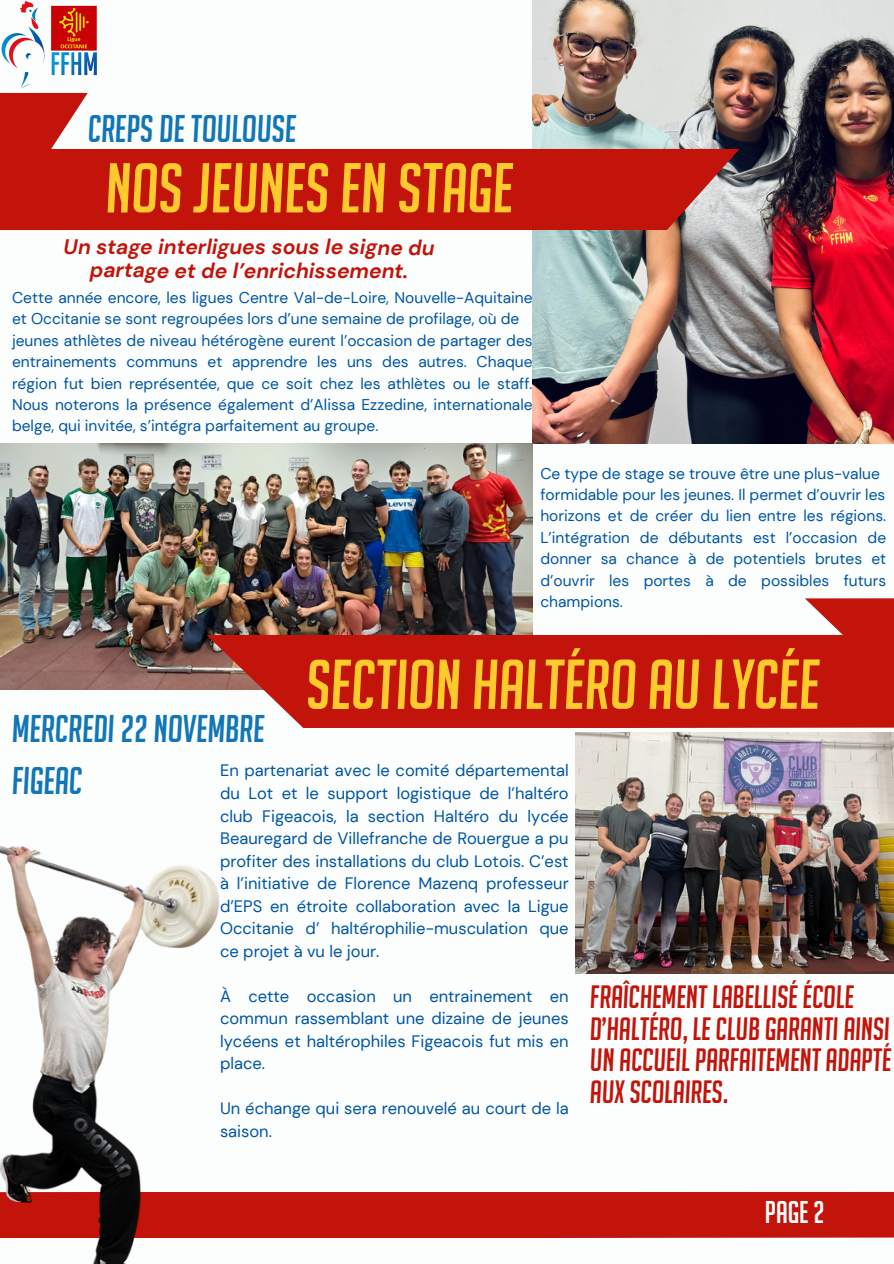
<style>
.page{position:relative;width:894px;height:1264px;background:#fff}
.page>*{position:absolute;margin:0;border:0;box-sizing:border-box;transform-origin:0 0}
.t1{font:italic 68.7px "Big Noodle Titling";color:#ffcb2c}
.t2{font:italic 37.65px "Big Noodle Titling";color:#1276b6}
.t3{font:italic 31.5px/31.5px "Big Noodle Titling";color:#c2140b}
.t4{font:30.75px "Big Noodle Titling";color:#fbfefd}
.t5{font:italic 700 21px/23.7px "DM Sans";letter-spacing:-.005em;color:#c2140b;text-align:center}
.t6{font:16.5px/22.5px "DM Sans";color:#0054a3;text-align:justify}
.t7{font:15.6px/21.3px "DM Sans";color:#0054a3;text-align:justify}
</style>
<div class="page">
<div style="left:0;top:0;width:893px;height:1263px;background:#fbfefd"></div>
<div style="left:275px;top:1191px;width:618px;height:47px;background:#c2140b"></div>
<img style="left:532px;top:0;width:361px;height:443px">
<div style="left:0;top:148px;width:739px;height:82px;background:#c2140b"></div>
<div style="left:0;top:93px;width:88px;height:111px;background:#c2140b"></div>
<img style="left:1px;top:0;width:96px;height:89px">
<img style="left:0;top:443px;width:532px;height:246px">
<div style="left:206px;top:634px;width:687px;height:94px;background:#c2140b"></div>
<div style="left:804px;top:598px;width:89px;height:93px;background:#c2140b"></div>
<img style="left:576px;top:732px;width:317px;height:241px">
<img style="left:0;top:705px;width:275px;height:558px">
<p class="t2" style="left:88px;top:109px;width:210px">CREPS DE TOULOUSE</p>
<p class="t1" style="left:106px;top:151px;width:409px">NOS JEUNES EN STAGE</p>
<p class="t5" style="left:64px;top:235px;width:372px">Un stage interligues sous le signe du partage et de l’enrichissement.</p>
<p class="t7" style="left:12px;top:287px;width:522px">Cette année encore, les ligues Centre Val-de-Loire, Nouvelle-Aquitaine et Occitanie se sont regroupées lors d’une semaine de profilage, où de</p>
<p class="t7" style="left:12px;top:330px;width:522px">jeunes athlètes de niveau hétérogène eurent l’occasion de partager des entrainements communs et apprendre les uns des autres. Chaque région fut bien représentée, que ce soit chez les athlètes ou le staff.<br>Nous noterons la présence également d’Alissa Ezzedine, internationale belge, qui invitée, s’intégra parfaitement au groupe.</p>
<p class="t7" style="left:540px;top:462px;width:341px">Ce type de stage se trouve être une plus-value</p>
<p class="t7" style="left:540px;top:484px;width:346px">formidable pour les jeunes. Il permet d’ouvrir les</p>
<p class="t7" style="left:540px;top:505px;width:347px">horizons et de créer du lien entre les régions.<br>L’intégration de débutants est l’occasion de donner sa chance à de potentiels brutes et d’ouvrir les portes à de possibles futurs champions.</p>
<p class="t1" style="left:306px;top:647px;width:515px">SECTION HALTÉRO AU LYCÉE</p>
<p class="t2" style="left:12px;top:708px;width:254px">MERCREDI 22 NOVEMBRE</p>
<p class="t2" style="left:12px;top:760px;width:72px">FIGEAC</p>
<p class="t6" style="left:220px;top:759px;width:350px">En partenariat avec le comité départemental du Lot et le support logistique de l’haltéro club Figeacois, la section Haltéro du lycée Beauregard de Villefranche de Rouergue a pu profiter des installations du club Lotois. C’est à l’initiative de Florence Mazenq professeur d’EPS en étroite collaboration avec la Ligue Occitanie d’ haltérophilie-musculation que ce projet à vu le jour.</p>
<p class="t6" style="left:220px;top:984px;width:350px">À cette occasion un entrainement en commun rassemblant une dizaine de jeunes lycéens et haltérophiles Figeacois fut mis en place.</p>
<p class="t6" style="left:220px;top:1097px;width:350px">Un échange qui sera renouvelé au court de la saison.</p>
<p class="t3" style="left:590px;top:981px;width:303px">FRAÎCHEMENT LABELLISÉ ÉCOLE<br>D’HALTÉRO, LE CLUB GARANTI AINSI<br>UN ACCUEIL PARFAITEMENT ADAPTÉ<br>AUX SCOLAIRES.</p>
<p class="t4" style="left:764px;top:1195px;width:62px">Page 2</p>
</div>
